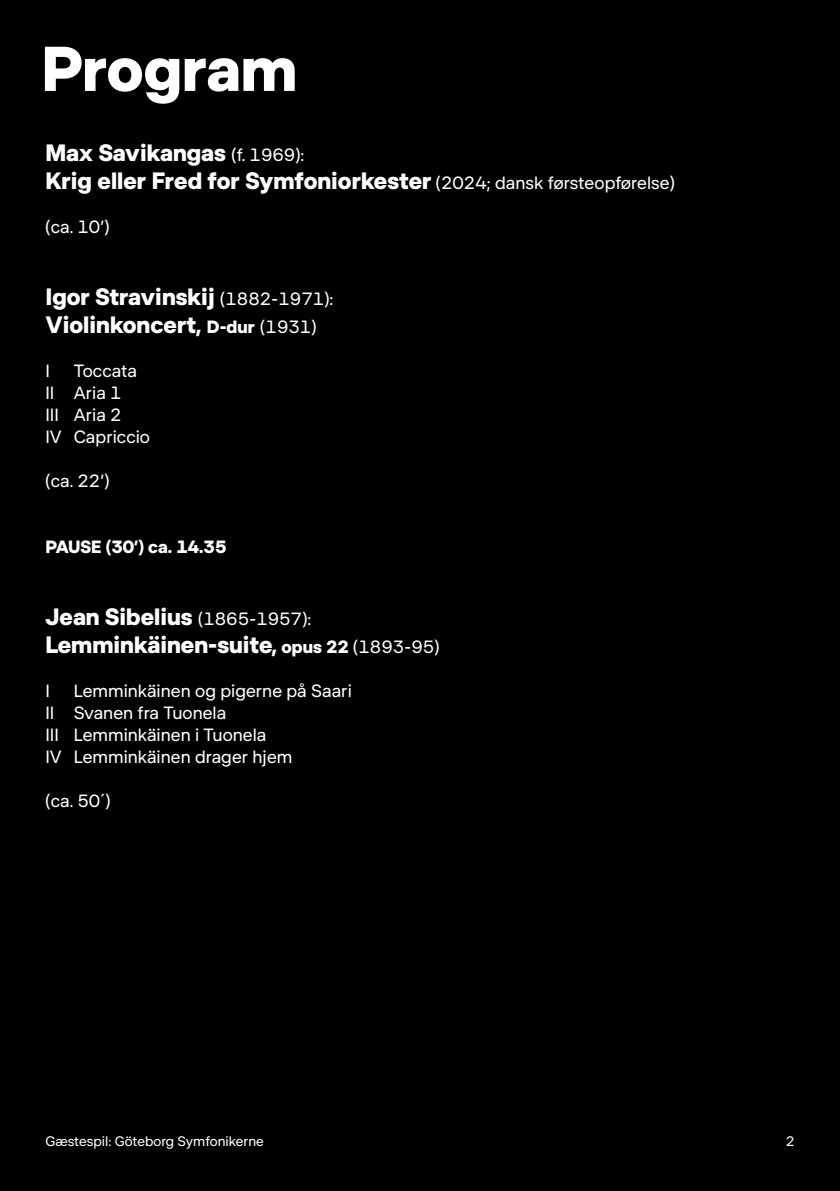
<style>
.page{position:relative;width:840px;height:1191px;background:#fff}
.page>*{position:absolute;margin:0;border:0;box-sizing:border-box;transform-origin:0 0}
.t1{font:700 64px "DR Publik";letter-spacing:-.005em;color:#fff}
.t2{font:700 24px/28px "DR Publik";color:#fff}
.t3{font:18px/22px "DR Publik";color:#fff}
.t4{font:700 18px "DR Publik";color:#fff}
.t5{font:14px "DR Publik";color:#fff}
.s1{font-weight:400;font-size:18px}
.s2{font-size:18px}
</style>
<div class="page">
<div style="left:0;top:0;width:839px;height:1191px;background:#000"></div>
<h1 class="t1" style="left:41px;top:29px;width:257px">Program</h1>
<p class="t2" style="left:45px;top:139px;width:630px">Max Savikangas <span class="s1">(f. 1969):<br></span>Krig eller Fred for Symfoniorkester <span class="s1">(2024; dansk førsteopførelse)</span></p>
<p class="t3" style="left:45px;top:216px;width:65px">(ca. 10’)</p>
<p class="t2" style="left:45px;top:283px;width:289px">Igor Stravinskij <span class="s1">(1882-1971):<br></span>Violinkoncert, <span class="s2">D-dur</span> <span class="s1">(1931)</span></p>
<p class="t3" style="left:45px;top:360px;width:6px">I</p>
<p class="t3" style="left:45px;top:360px;width:106px;text-indent:28px">Toccata<br>II Aria 1<br>III Aria 2<br>IV Capriccio</p>
<p class="t3" style="left:45px;top:470px;width:65px">(ca. 22’)</p>
<p class="t4" style="left:45px;top:536px;width:182px">PAUSE (30’) ca. 14.35</p>
<p class="t2" style="left:45px;top:603px;width:395px">Jean Sibelius <span class="s1">(1865-1957):<br></span>Lemminkäinen-suite, <span class="s2">opus 22</span> <span class="s1">(1893-95)</span></p>
<p class="t3" style="left:45px;top:680px;width:6px">I</p>
<p class="t3" style="left:45px;top:680px;width:308px;text-indent:28px">Lemminkäinen og pigerne på Saari<br>II Svanen fra Tuonela<br>III Lemminkäinen i Tuonela<br>IV Lemminkäinen drager hjem</p>
<p class="t3" style="left:45px;top:790px;width:66px">(ca. 50´)</p>
<p class="t5" style="left:45px;top:1132px;width:220px">Gæstespil: Göteborg Symfonikerne</p>
<p class="t5" style="left:785px;top:1132px;width:10px">2</p>
</div>
